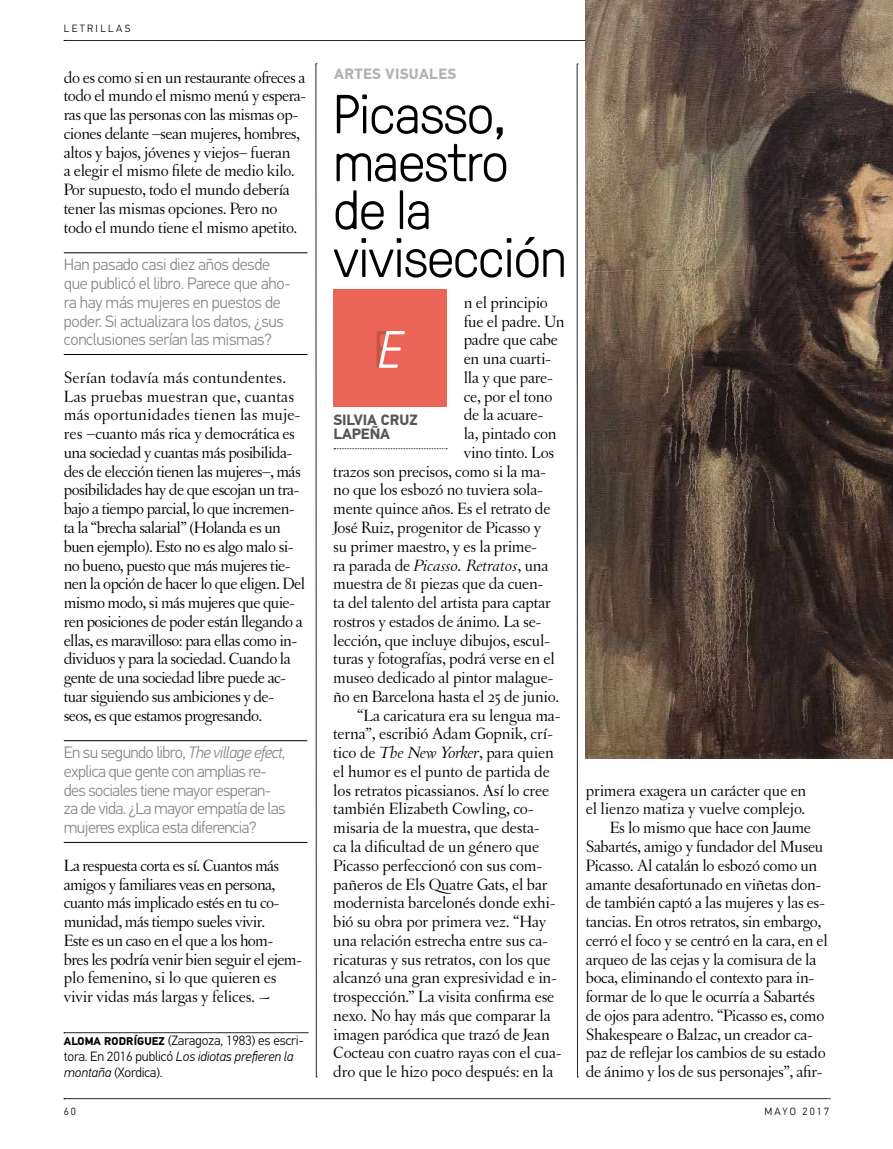
<style>
.page{position:relative;width:893px;height:1149px;background:#fff}
.page>*{position:absolute;margin:0;border:0;box-sizing:border-box;transform-origin:0 0}
.t1{font:300 54.9px/47.8px "GT Pressura";letter-spacing:-.02em;color:#000}
.t2{font:italic 300 52.5px "GT Pressura";color:#fff}
.t3{font:17.25px/18.8px "Letras Oldstyle";letter-spacing:-.02em;color:#000}
.t4{font:italic 17.25px "Letras Oldstyle";color:#000;scale:1.1 1}
.t5{font:300 16.5px/18.8px "PF Din Text Pro";letter-spacing:-.035em;color:#878787}
.t6{font:700 15px/13.5px "PF Din Text Pro";letter-spacing:-.005em;color:#575756}
.t7{font:700 15px "PF Din Text Pro";letter-spacing:.02em;color:#b3b2b2}
.t8{font:300 13.5px/16.2px "PF Din Text Pro";letter-spacing:-.01em;color:#000}
.t9{font:300 10.5px "PF Din Text Pro";letter-spacing:.22em;color:#000}
.t10{font:300 10.5px "PF Din Text Pro";letter-spacing:.2em;color:#000}
.s1{font-style:italic}
.s2{font-weight:700;font-size:11.25px}
.s3{font-style:normal}
</style>
<div class="page">
<svg style="left:64px;top:40px;width:522px;height:1px"></svg>
<svg style="left:64px;top:1098px;width:766px;height:1px"></svg>
<svg style="left:577px;top:64px;width:1px;height:1013px"></svg>
<svg style="left:316px;top:63px;width:1px;height:1014px"></svg>
<hr style="left:64px;top:252px;width:243px;height:1px;background:#000">
<hr style="left:64px;top:354px;width:243px;height:1px;background:#000">
<hr style="left:64px;top:740px;width:243px;height:1px;background:#000">
<hr style="left:64px;top:841px;width:243px;height:1px;background:#000">
<div style="left:333px;top:289px;width:114px;height:118px;background:#ec6457"></div>
<svg style="left:334px;top:448px;width:113px;height:1px"></svg>
<img style="left:586px;top:0;width:307px;height:758px">
<svg style="left:64px;top:1032px;width:244px;height:1px"></svg>
<p class="t9" style="left:64px;top:22px;width:68px">LETRILLAS</p>
<p class="t3" style="left:64px;top:68px;width:244px">do es como si en un restaurante ofreces a todo el mundo el mismo menú y espera&shy;ras que las personas con las mismas op&shy;ciones delante –sean mujeres, hombres, altos y bajos, jóvenes y viejos– fueran<br>a elegir el mismo filete de medio kilo.<br>Por supuesto, todo el mundo debería tener las mismas opciones. Pero no todo el mundo tiene el mismo apetito.</p>
<p class="t5" style="left:64px;top:255px;width:228px">Han pasado casi diez años desde que publicó el libro. Parece que aho&shy;ra hay más mujeres en puestos de poder. Si actualizara los datos, ¿sus conclusiones serían las mismas?</p>
<p class="t3" style="left:64px;top:368px;width:243px">Serían todavía más contundentes.<br>Las pruebas muestran que, cuantas más oportunidades tienen las muje&shy;res –cuanto más rica y democrática es una sociedad y cuantas más posibilida&shy;des de elección tienen las mujeres–, más posibilidades hay de que escojan un tra&shy;bajo a tiempo parcial, lo que incremen&shy;ta la “brecha salarial” (Holanda es un buen ejemplo). Esto no es algo malo si&shy;no bueno, puesto que más mujeres tie&shy;nen la opción de hacer lo que eligen. Del mismo modo, si más mujeres que quie&shy;ren posiciones de poder están llegando a ellas, es maravilloso: para ellas como in&shy;dividuos y para la sociedad. Cuando la gente de una sociedad libre puede ac&shy;tuar siguiendo sus ambiciones y de&shy;seos, es que estamos progresando.</p>
<p class="t5" style="left:64px;top:743px;width:223px">En su segundo libro, <span class="s1">The village efect</span>, explica que gente con amplias re&shy;des sociales tiene mayor esperan&shy;za de vida. ¿La mayor empatía de las mujeres explica esta diferencia?</p>
<p class="t3" style="left:64px;top:855px;width:239px">La respuesta corta es sí. Cuantos más amigos y familiares veas en persona, cuanto más implicado estés en tu co&shy;munidad, más tiempo sueles vivir.<br>Este es un caso en el que a los hom&shy;bres les podría venir bien seguir el ejem&shy;plo femenino, si lo que quieren es vivir vidas más largas y felices. ~</p>
<p class="t8" style="left:64px;top:1032px;width:242px"><span class="s2">ALOMA RODRÍGUEZ</span> (Zaragoza, 1983) es escri&shy;tora. En 2016 publicó <span class="s1">Los idiotas prefieren la montaña</span> (Xordica).</p>
<p class="t7" style="left:334px;top:64px;width:124px">ARTES VISUALES</p>
<h1 class="t1" style="left:333px;top:87px;width:235px">Picasso, maestro de la vivisección</h1>
<p class="t3" style="left:464px;top:293px;width:86px">n el principio</p>
<p class="t3" style="left:464px;top:311px;width:102px">fue el padre. Un</p>
<p class="t3" style="left:464px;top:330px;width:96px">padre que cabe</p>
<p class="t3" style="left:464px;top:349px;width:89px">en una cuarti-</p>
<p class="t3" style="left:464px;top:368px;width:91px">lla y que pare-</p>
<p class="t3" style="left:464px;top:386px;width:90px">ce, por el tono</p>
<p class="t3" style="left:464px;top:405px;width:81px">de la acuare-</p>
<p class="t3" style="left:464px;top:424px;width:94px">la, pintado con</p>
<p class="t3" style="left:464px;top:443px;width:92px">vino tinto. Los</p>
<p class="t3" style="left:333px;top:461px;width:214px">trazos son precisos, como si la ma-</p>
<p class="t3" style="left:333px;top:480px;width:211px">no que los esbozó no tuviera sola-</p>
<p class="t3" style="left:333px;top:499px;width:219px">mente quince años. Es el retrato de</p>
<p class="t3" style="left:333px;top:518px;width:209px">José Ruiz, progenitor de Picasso y</p>
<p class="t3" style="left:333px;top:536px;width:205px">su primer maestro, y es la prime-</p>
<p class="t4" style="left:333px;top:555px;width:197px"><span class="s3">ra parada de</span> Picasso. Retratos<span class="s3">, una</span></p>
<p class="t3" style="left:333px;top:574px;width:212px">muestra de 81 piezas que da cuen-</p>
<p class="t3" style="left:333px;top:593px;width:219px">ta del talento del artista para captar</p>
<p class="t3" style="left:333px;top:611px;width:210px">rostros y estados de ánimo. La se-</p>
<p class="t3" style="left:333px;top:630px;width:218px">lección, que incluye dibujos, escul-</p>
<p class="t3" style="left:333px;top:649px;width:223px">turas y fotografías, podrá verse en el</p>
<p class="t3" style="left:333px;top:668px;width:222px">museo dedicado al pintor malague-</p>
<p class="t3" style="left:333px;top:686px;width:227px">ño en Barcelona hasta el 25 de junio.</p>
<p class="t3" style="left:357px;top:705px;width:205px">“La caricatura era su lengua ma-</p>
<p class="t3" style="left:333px;top:724px;width:221px">terna”, escribió Adam Gopnik, crí-</p>
<p class="t3" style="left:333px;top:743px;width:222px">tico de <span class="s1">The New Yorker</span>, para quien</p>
<p class="t3" style="left:333px;top:761px;width:218px">el humor es el punto de partida de</p>
<p class="t3" style="left:333px;top:780px;width:217px">los retratos picassianos. Así lo cree</p>
<p class="t3" style="left:333px;top:799px;width:202px">también Elizabeth Cowling, co-</p>
<p class="t3" style="left:333px;top:818px;width:208px">misaria de la muestra, que desta-</p>
<p class="t3" style="left:333px;top:836px;width:208px">ca la dificultad de un género que</p>
<p class="t3" style="left:333px;top:855px;width:210px">Picasso perfeccionó con sus com-</p>
<p class="t3" style="left:333px;top:874px;width:216px">pañeros de Els Quatre Gats, el bar</p>
<p class="t3" style="left:333px;top:893px;width:224px">modernista barcelonés donde exhi-</p>
<p class="t3" style="left:333px;top:911px;width:215px">bió su obra por primera vez. “Hay</p>
<p class="t3" style="left:333px;top:930px;width:216px">una relación estrecha entre sus ca-</p>
<p class="t3" style="left:333px;top:949px;width:219px">ricaturas y sus retratos, con los que</p>
<p class="t3" style="left:333px;top:968px;width:225px">alcanzó una gran expresividad e in-</p>
<p class="t3" style="left:333px;top:986px;width:223px">trospección.” La visita confirma ese</p>
<p class="t3" style="left:333px;top:1005px;width:219px">nexo. No hay más que comparar la</p>
<p class="t3" style="left:333px;top:1024px;width:218px">imagen paródica que trazó de Jean</p>
<p class="t3" style="left:333px;top:1043px;width:230px">Cocteau con cuatro rayas con el cua-</p>
<p class="t3" style="left:333px;top:1061px;width:222px">dro que le hizo poco después: en la</p>
<h2 class="t2" style="left:378px;top:312px;width:25px">E</h2>
<p class="t6" style="left:333px;top:413px;width:86px">SILVIA CRUZ<br>LAPEÑA</p>
<p class="t3" style="left:586px;top:780px;width:222px">primera exagera un carácter que en</p>
<p class="t3" style="left:586px;top:799px;width:221px">el lienzo matiza y vuelve complejo.</p>
<p class="t3" style="left:610px;top:818px;width:203px">Es lo mismo que hace con Jaume</p>
<p class="t3" style="left:586px;top:836px;width:239px">Sabartés, amigo y fundador del Museu</p>
<p class="t3" style="left:586px;top:855px;width:233px">Picasso. Al catalán lo esbozó como un</p>
<p class="t3" style="left:586px;top:874px;width:237px">amante desafortunado en viñetas don-</p>
<p class="t3" style="left:586px;top:893px;width:240px">de también captó a las mujeres y las es-</p>
<p class="t3" style="left:586px;top:911px;width:237px">tancias. En otros retratos, sin embargo,</p>
<p class="t3" style="left:586px;top:930px;width:244px">cerró el foco y se centró en la cara, en el</p>
<p class="t3" style="left:586px;top:949px;width:232px">arqueo de las cejas y la comisura de la</p>
<p class="t3" style="left:586px;top:968px;width:230px">boca, eliminando el contexto para in-</p>
<p class="t3" style="left:586px;top:986px;width:231px">formar de lo que le ocurría a Sabartés</p>
<p class="t3" style="left:586px;top:1005px;width:240px">de ojos para adentro. “Picasso es, como</p>
<p class="t3" style="left:586px;top:1024px;width:229px">Shakespeare o Balzac, un creador ca-</p>
<p class="t3" style="left:586px;top:1043px;width:241px">paz de reflejar los cambios de su estado</p>
<p class="t3" style="left:586px;top:1061px;width:238px">de ánimo y los de sus personajes”, afir-</p>
<p class="t9" style="left:64px;top:1104px;width:14px">60</p>
<p class="t10" style="left:764px;top:1104px;width:66px">MAYO 2017</p>
</div>
